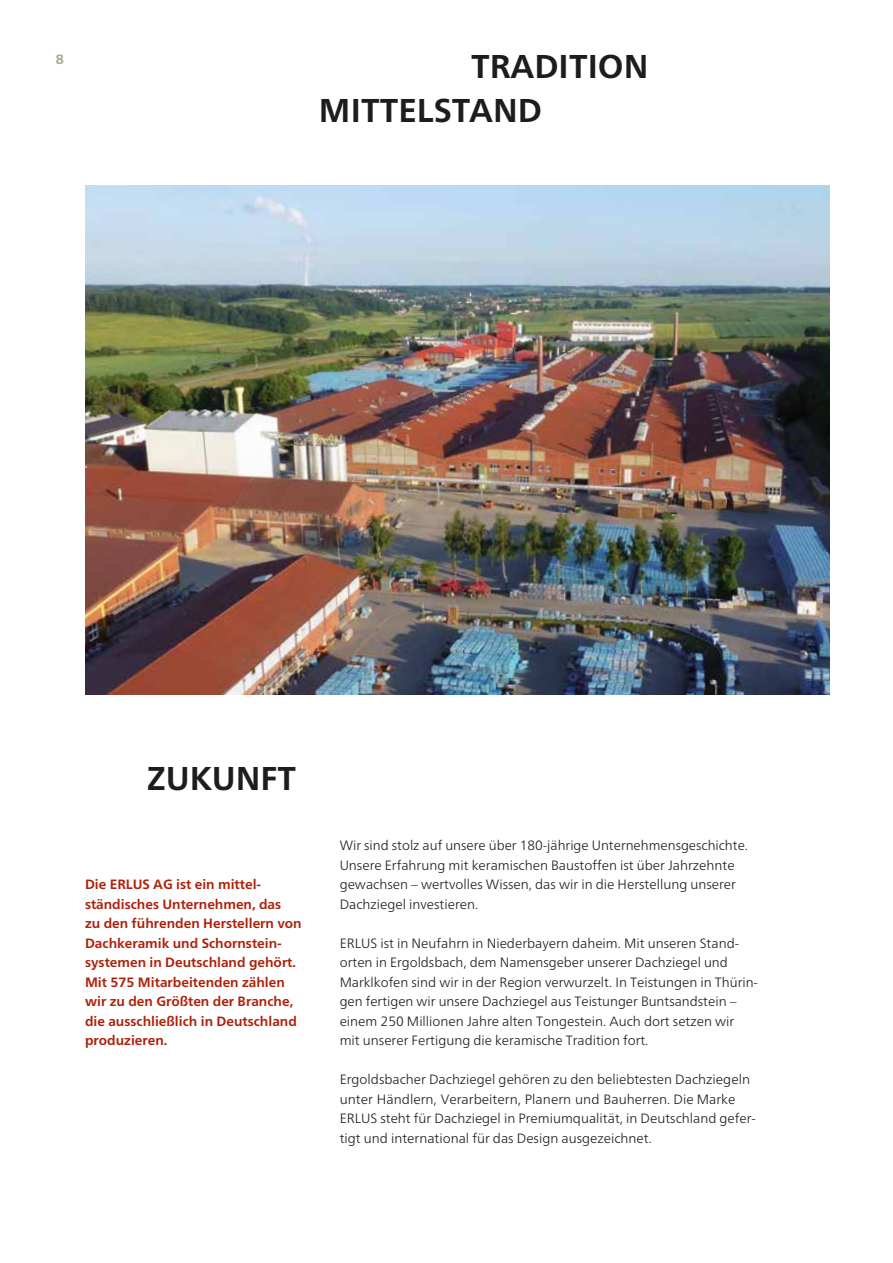
<style>
.page{position:relative;width:893px;height:1263px;background:#fff}
.page>*{position:absolute;margin:0;border:0;box-sizing:border-box;transform-origin:0 0}
.t1{font:700 33px "Frutiger Neue LT Pro";color:#1d1d1b}
.t2{font:300 13.5px/19.5px "Frutiger Neue LT Pro";color:#1d1d1b}
.t3{font:700 13.5px/19.5px "Frutiger Neue LT Pro";color:#af2009}
.t4{font:700 13.5px "Frutiger Neue LT Pro";color:#aaa293}
</style>
<div class="page">
<img style="left:85px;top:186px;width:744px;height:508px">
<p class="t4" style="left:56px;top:54px;width:10px">8</p>
<h1 class="t1" style="left:471px;top:53px;width:179px">TRADITION</h1>
<h1 class="t1" style="left:319px;top:97px;width:225px">MITTELSTAND</h1>
<h1 class="t1" style="left:147px;top:765px;width:150px">ZUKUNFT</h1>
<p class="t3" style="left:85px;top:876px;width:218px">Die ERLUS AG ist ein mittel -<br>stän disches Unternehmen, das<br>zu den führen den Herstellern von<br>Dach keramik und Schornstein - systemen in Deutschland gehört.<br>Mit 575 Mitarbeitenden zählen wir zu den Größten der Branche, die ausschließlich in Deutschland produzieren.</p>
<p class="t2" style="left:340px;top:837px;width:410px">Wir sind stolz auf unsere über 180-jährige Unternehmensgeschichte.<br>Unsere Erfahrung mit keramischen Baustoffen ist über Jahrzehnte gewachsen – wertvolles Wissen, das wir in die Herstellung unserer Dachziegel investieren.</p>
<p class="t2" style="left:340px;top:934px;width:420px">ERLUS ist in Neufahrn in Niederbayern daheim. Mit unseren Stand - orten in Ergoldsbach, dem Namensgeber unserer Dachziegel und Marklkofen sind wir in der Region verwurzelt. In Teistungen in Thürin&shy;gen fertigen wir unsere Dachziegel aus Teistunger Buntsandstein – einem 250 Millionen Jahre alten Tongestein. Auch dort setzen wir<br>mit unserer Fertigung die keramische Tradition fort.</p>
<p class="t2" style="left:340px;top:1071px;width:418px">Ergoldsbacher Dachziegel gehören zu den belieb testen Dachziegeln unter Händlern, Verarbeitern, Planern und Bauherren. Die Marke ERLUS steht für Dachziegel in Premiumqualität, in Deutschland gefer&shy;tigt und international für das Design aus ge zeich net.</p>
</div>
